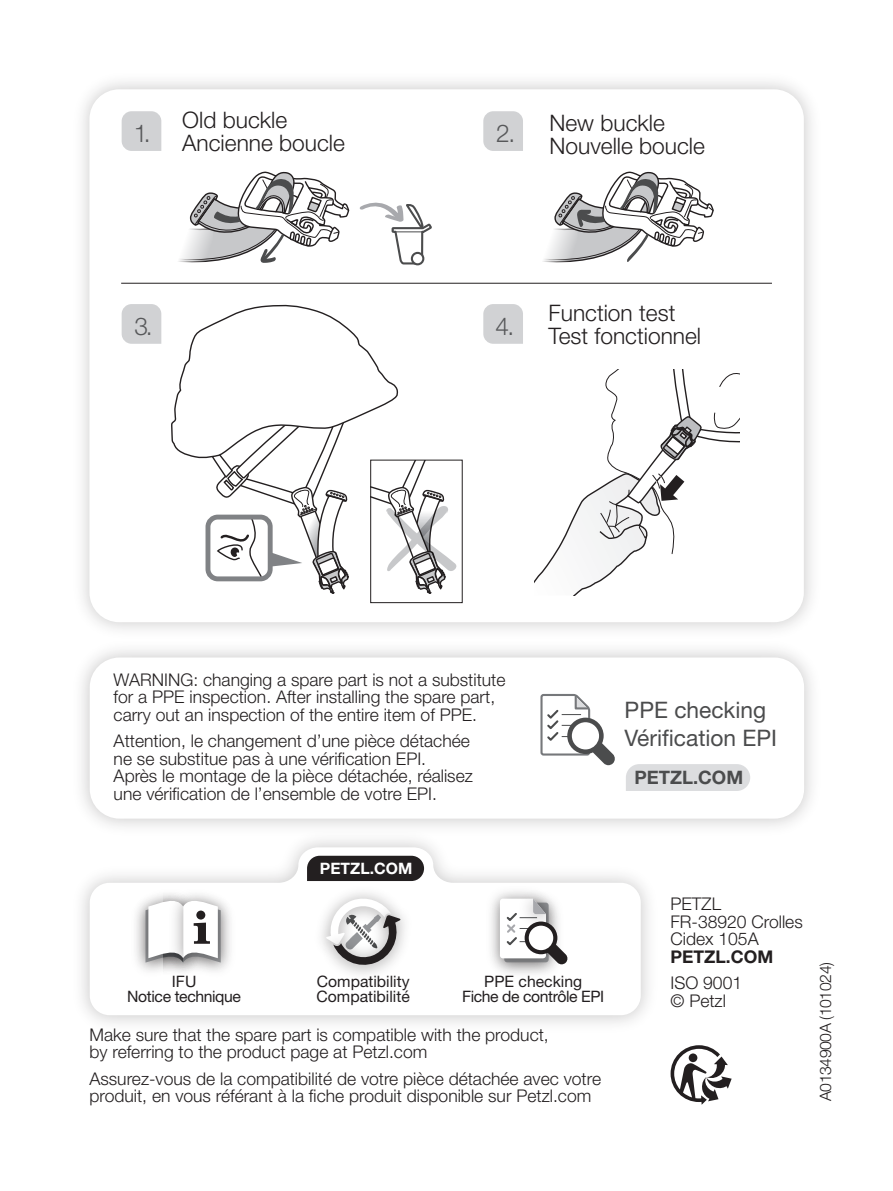
<style>
.page{position:relative;width:893px;height:1191px;background:#fff}
.page>*{position:absolute;margin:0;border:0;box-sizing:border-box;transform-origin:0 0}
.t1{font:300 24.5px "Helvetica Neue LT Pro";color:#57585a}
.t2{font:300 22.75px/23.1px "Helvetica Neue LT Pro";color:#231f20}
.t3{font:22.75px/28px "Helvetica Neue LT Pro";color:#4b4c4d}
.t4{font:700 18.55px "Helvetica Neue LT Pro";color:#4b4c4d}
.t5{font:300 17.5px/17.5px "Helvetica Neue LT Pro";color:#231f20}
.t6{font:700 17.5px "Helvetica Neue LT Pro";color:#231f20}
.t7{font:15.75px/15.8px "Helvetica Neue LT Pro";letter-spacing:-.025em;color:#231f20;text-align:center}
.t8{font:15.75px/15.8px "Helvetica Neue LT Pro";color:#231f20}
.t9{font:300 15.75px "Helvetica Neue LT Pro";letter-spacing:-.025em;color:#231f20}
.t10{font:700 15.75px "Helvetica Neue LT Pro";color:#fff}
</style>
<div class="page">
<div style="left:122px;top:111px;width:39px;height:40px;background:#d1d2d4"></div>
<svg style="left:483px;top:111px;width:40px;height:40px;background:#d3d4d6"></svg>
<div style="left:122px;top:304px;width:39px;height:40px;background:#d1d2d4"></div>
<svg style="left:483px;top:304px;width:40px;height:40px;background:#d3d4d6"></svg>
<svg style="left:178px;top:171px;width:172px;height:92px"></svg>
<div style="left:370px;top:460px;width:93px;height:143px;border:1px solid #231f20"></div>
<svg style="left:171px;top:304px;width:285px;height:290px"></svg>
<svg style="left:534px;top:369px;width:205px;height:226px"></svg>
<hr style="left:121px;top:283px;width:651px;height:1px;background:#231f20">
<svg style="left:543px;top:171px;width:171px;height:92px"></svg>
<svg style="left:359px;top:202px;width:73px;height:63px"></svg>
<div style="left:90px;top:657px;width:714px;height:161px;background:#fff;border-radius:30px"></div>
<div style="left:626px;top:764px;width:124px;height:27px;background:#dcdddf"></div>
<svg style="left:540px;top:694px;width:75px;height:71px"></svg>
<svg style="left:671px;top:1045px;width:61px;height:59px"></svg>
<img style="left:81px;top:823px;width:585px;height:201px">
<svg style="left:90px;top:847px;width:551px;height:168px"></svg>
<svg style="left:307px;top:855px;width:117px;height:26px;background:#302d2e"></svg>
<img style="left:126px;top:886px;width:38px;height:98px">
<img style="left:164px;top:886px;width:77px;height:98px">
<img style="left:128px;top:883px;width:36px;height:97px">
<img style="left:164px;top:883px;width:74px;height:97px">
<svg style="left:145px;top:895px;width:76px;height:67px"></svg>
<img style="left:485px;top:885px;width:84px;height:99px">
<img style="left:480px;top:881px;width:86px;height:99px">
<img style="left:513px;top:881px;width:53px;height:17px">
<svg style="left:500px;top:898px;width:68px;height:66px"></svg>
<img style="left:307px;top:881px;width:105px;height:85px">
<img style="left:313px;top:897px;width:107px;height:89px">
<svg style="left:326px;top:895px;width:74px;height:74px"></svg>
<h2 class="t2" style="left:182px;top:107px;width:164px">Old buckle<br>Ancienne boucle</h2>
<h2 class="t2" style="left:549px;top:111px;width:157px">New buckle<br>Nouvelle boucle</h2>
<h1 class="t1" style="left:134px;top:118px;width:18px">1.</h1>
<h1 class="t1" style="left:496px;top:118px;width:21px">2.</h1>
<h1 class="t1" style="left:134px;top:311px;width:20px">3.</h1>
<h1 class="t1" style="left:495px;top:311px;width:20px">4 .</h1>
<h2 class="t2" style="left:549px;top:301px;width:154px">Function test<br>Test fonctionnel</h2>
<p class="t5" style="left:114px;top:670px;width:393px">WARNING: changing a spare part is not a substitute for a PPE inspection. After installing the spare part, carry out an inspection of the entire item of PPE.</p>
<p class="t5" style="left:114px;top:731px;width:361px">Attention, le changement d’une pièce détachée ne se substitue pas à une vérification EPI.<br>Après le montage de la pièce détachée, réalisez une vérification de l’ensemble de votre EPI.</p>
<h2 class="t3" style="left:625px;top:695px;width:154px">PPE checking<br>Vérification EPI</h2>
<p class="t4" style="left:634px;top:765px;width:110px">PETZL.COM</p>
<p class="t10" style="left:320px;top:858px;width:94px">PETZL.COM</p>
<p class="t7" style="left:127px;top:972px;width:115px">IFU<br>Notice technique</p>
<p class="t8" style="left:316px;top:972px;width:95px">Compatibility<br>Compatibilité</p>
<p class="t7" style="left:462px;top:972px;width:144px">PPE checking<br>Fiche de contrôle EPI</p>
<p class="t5" style="left:89px;top:1025px;width:461px">Make sure that the spare part is compatible with the product, by referring to the product page at Petzl.com</p>
<p class="t5" style="left:89px;top:1069px;width:513px">Assurez-vous de la compatibilité de votre pièce détachée avec votre produit, en vous référant à la fiche produit disponible sur Petzl.com</p>
<p class="t5" style="left:670px;top:895px;width:134px">PETZL<br>FR-38920 Crolles<br>Cidex 105A</p>
<p class="t6" style="left:670px;top:945px;width:104px">PETZL.COM</p>
<p class="t5" style="left:670px;top:973px;width:73px">ISO 9001 © Petzl</p>
<p class="t9" style="left:816px;top:1101px;width:140px;rotate:-90deg">A0134900A (101024)</p>
</div>
